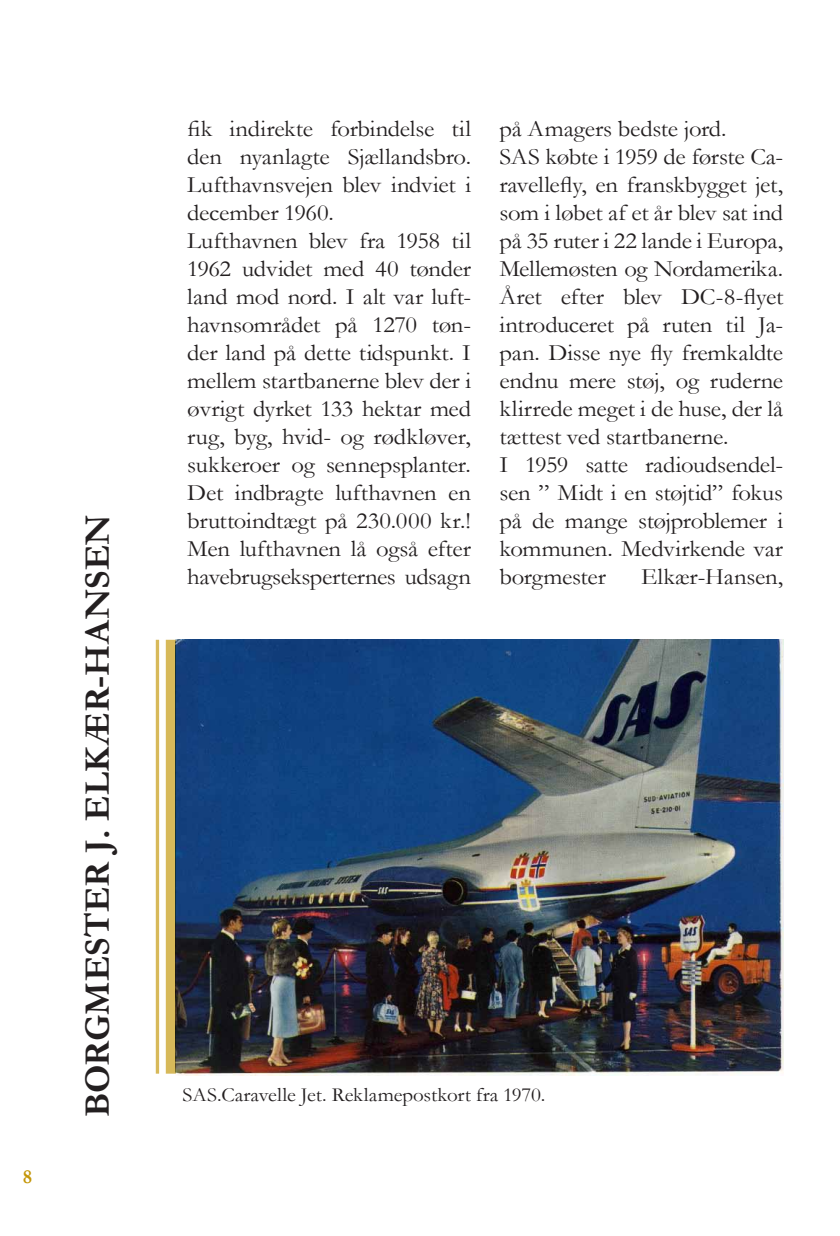
<style>
.page{position:relative;width:840px;height:1236px;background:#fff}
.page>*{position:absolute;margin:0;border:0;box-sizing:border-box;transform-origin:0 0}
.t1{font:700 36px "Garamond";color:#231f20}
.Brødtekst{font:23.6px/28px "Garamond";letter-spacing:-.01em;color:#231f20;text-align:justify;scale:1.05 1}
.Billedtekst_sort_ven{font:20px "Garamond";letter-spacing:-.005em;color:#231f20;scale:1.05 1}
.t2{font:700 20px "Garamond";color:#c49608}
</style>
<div class="page">
<img style="left:176px;top:640px;width:606px;height:436px">
<div style="left:166px;top:640px;width:10px;height:434px;background:#d7b95a"></div>
<hr style="left:156px;top:640px;width:3px;height:434px;background:#c49608">
<p class="t2" style="left:23px;top:1163px;width:11px">8</p>
<h1 class="t1" style="left:73px;top:1117px;width:604px;rotate:-90deg">BORGMESTER J. ELKÆR-HANSEN</h1>
<p class="Brødtekst" style="left:187px;top:114px;width:271px">fik indirekte forbindelse til den nyanlagte Sjællandsbro.<br>Lufthavnsvejen blev indviet i december 1960.</p>
<p class="Brødtekst" style="left:187px;top:226px;width:271px">Lufthavnen blev fra 1958 til 1962 udvidet med 40 tønder land mod nord. I alt var luft&shy;havnsområdet på 1270 tøn&shy;der land på dette tidspunkt. I mellem startbanerne blev der i øvrigt dyrket 133 hektar med rug, byg, hvid- og rødkløver, sukkeroer og sennepsplanter.<br>Det indbragte lufthavnen en bruttoindtægt på 230.000 kr.!<br>Men lufthavnen lå også efter havebrugseksperternes udsagn</p>
<p class="Brødtekst" style="left:499px;top:114px;width:218px">på Amagers bedste jord.</p>
<p class="Brødtekst" style="left:499px;top:142px;width:272px">SAS købte i 1959 de første Ca&shy;ravellefly, en franskbygget jet, som i løbet af et år blev sat ind på 35 ruter i 22 lande i Europa, Mellemøsten og Nordamerika.<br>Året efter blev DC-8-flyet introduceret på ruten til Ja&shy;pan. Disse nye fly fremkaldte endnu mere støj, og ruderne klirrede meget i de huse, der lå tættest ved startbanerne.</p>
<p class="Brødtekst" style="left:499px;top:450px;width:271px">I 1959 satte radioudsendel&shy;sen ” Midt i en støjtid” fokus på de mange støjproblemer i kommunen. Medvirkende var borgmester</p>
<p class="Brødtekst" style="left:640px;top:562px;width:137px">Elkær-Hansen,</p>
<p class="Billedtekst_sort_ven" style="left:182px;top:1081px;width:347px">SAS.Caravelle Jet. Reklamepostkort fra 1970.</p>
</div>
